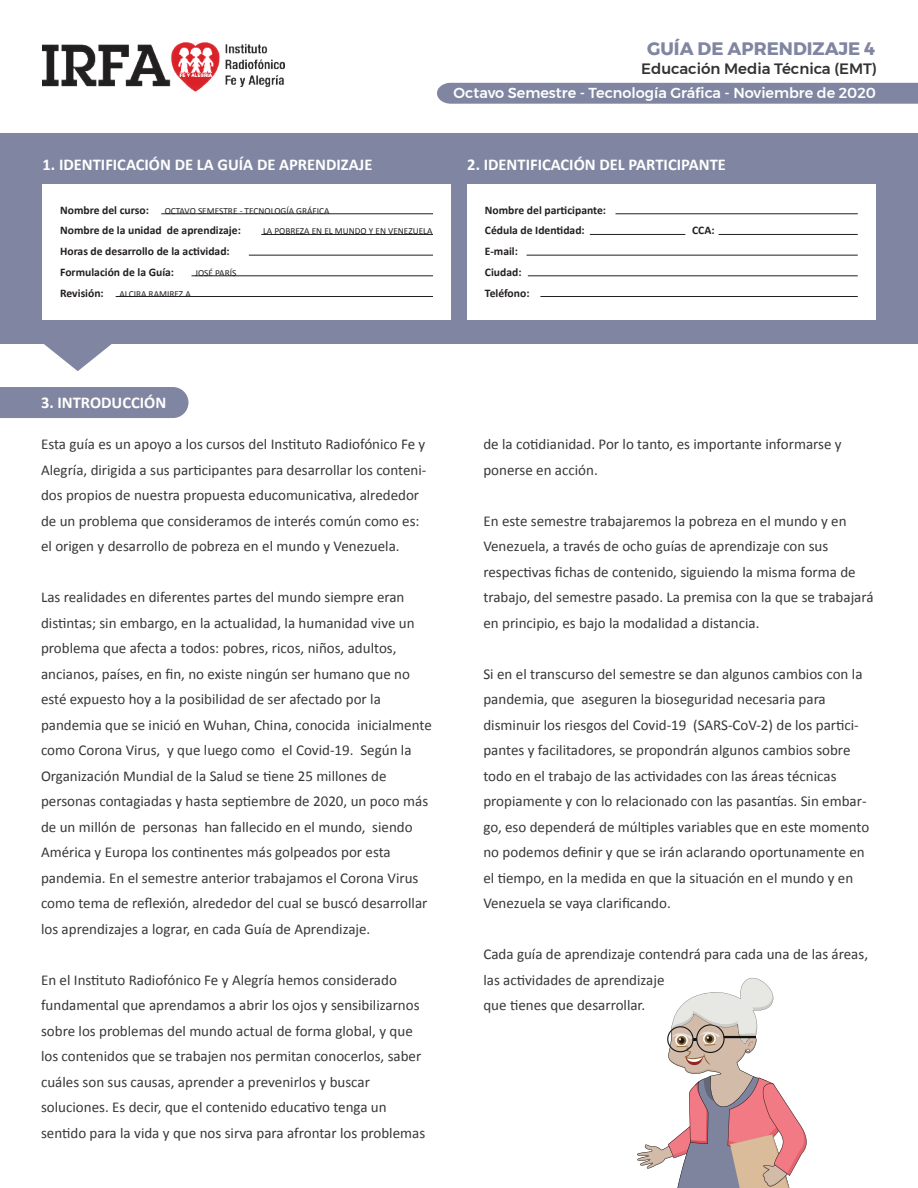
<style>
.page{position:relative;width:918px;height:1188px;background:#fff}
.page>*{position:absolute;margin:0;border:0;box-sizing:border-box;transform-origin:0 0}
.t1{font:700 18px "Montserrat";color:#8086a1}
.t2{font:700 16.5px "Calibri";color:#fff}
.t3{font:15px/25.5px "Calibri";color:#373838}
.t4{font:500 15px "Montserrat";color:#313232}
.t5{font:500 14.4px "Montserrat";color:#fff}
.t6{font:700 11.55px/20.7px "Calibri";color:#231f20}
.t7{font:9.3px "Calibri";color:#231f20}
</style>
<div class="page">
<div style="left:0;top:387px;width:188px;height:31px;background:#8086a1"></div>
<div style="left:0;top:133px;width:918px;height:210px;background:#8086a1"></div>
<div style="left:437px;top:83px;width:481px;height:21px;background:#8086a1"></div>
<div style="left:43px;top:184px;width:408px;height:135px;background:#fff"></div>
<hr style="left:161px;top:214px;width:272px;height:1px;background:#231f20">
<hr style="left:261px;top:234px;width:172px;height:1px;background:#231f20">
<hr style="left:249px;top:255px;width:184px;height:1px;background:#231f20">
<hr style="left:191px;top:276px;width:242px;height:1px;background:#231f20">
<hr style="left:116px;top:296px;width:317px;height:1px;background:#231f20">
<div style="left:467px;top:184px;width:408px;height:135px;background:#fff"></div>
<hr style="left:616px;top:214px;width:242px;height:1px;background:#231f20">
<hr style="left:590px;top:234px;width:95px;height:1px;background:#231f20">
<hr style="left:719px;top:234px;width:139px;height:1px;background:#231f20">
<hr style="left:527px;top:255px;width:331px;height:1px;background:#231f20">
<hr style="left:528px;top:276px;width:330px;height:1px;background:#231f20">
<hr style="left:540px;top:296px;width:318px;height:1px;background:#231f20">
<svg style="left:27px;top:343px;width:102px;height:28px"></svg>
<img style="left:43px;top:43px;width:241px;height:48px">
<svg style="left:637px;top:977px;width:170px;height:211px"></svg>
<p class="t1" style="left:647px;top:39px;width:230px">GUÍA DE APRENDIZAJE 4</p>
<p class="t5" style="left:454px;top:82px;width:424px">Octavo Semestre - Tecnología Gráfica - Noviembre de 2020</p>
<p class="t4" style="left:641px;top:63px;width:237px">Educación Media Técnica (EMT)</p>
<p class="t2" style="left:43px;top:157px;width:331px">1. IDENTIFICACIÓN DE LA GUÍA DE APRENDIZAJE</p>
<p class="t6" style="left:60px;top:200px;width:90px">Nombre del curso:</p>
<p class="t7" style="left:165px;top:205px;width:166px">OCTAVO SEMESTRE - TECNOLOGÍA GRÁFICA</p>
<p class="t6" style="left:60px;top:220px;width:182px">Nombre de la unidad de aprendizaje:</p>
<p class="t7" style="left:263px;top:226px;width:171px">LA POBREZA EN EL MUNDO Y EN VENEZUELA</p>
<p class="t6" style="left:60px;top:241px;width:171px">Horas de desarrollo de la actividad:<br>Formulación de la Guía:</p>
<p class="t7" style="left:195px;top:267px;width:43px">JOSÉ PARÍS</p>
<p class="t6" style="left:60px;top:282px;width:45px">Revisión:</p>
<p class="t7" style="left:120px;top:288px;width:75px">ALCIRA RAMIREZ A.</p>
<p class="t2" style="left:467px;top:157px;width:260px">2. IDENTIFICACIÓN DEL PARTICIPANTE</p>
<p class="t6" style="left:485px;top:200px;width:123px">Nombre del participante:<br>Cédula de Identidad:</p>
<p class="t6" style="left:692px;top:220px;width:24px">CCA:</p>
<p class="t6" style="left:485px;top:241px;width:46px">E-mail:<br>Ciudad:<br>Teléfono:</p>
<p class="t2" style="left:41px;top:394px;width:127px">3. INTRODUCCIÓN</p>
<p class="t3" style="left:41px;top:431px;width:387px">Esta guía es un apoyo a los cursos del Instituto Radiofónico Fe y Alegría, dirigida a sus participantes para desarrollar los conteni&shy;dos propios de nuestra propuesta educomunicativa, alrededor de un problema que consideramos de interés común como es: el origen y desarrollo de pobreza en el mundo y Venezuela.</p>
<p class="t3" style="left:41px;top:584px;width:392px">Las realidades en diferentes partes del mundo siempre eran distintas; sin embargo, en la actualidad, la humanidad vive un problema que afecta a todos: pobres, ricos, niños, adultos, ancianos, países, en fin, no existe ningún ser humano que no esté expuesto hoy a la posibilidad de ser afectado por la pandemia que se inició en Wuhan, China, conocida inicialmente como Corona Virus, y que luego como el Covid-19. Según la Organización Mundial de la Salud se tiene 25 millones de personas contagiadas y hasta septiembre de 2020, un poco más de un millón de personas han fallecido en el mundo, siendo América y Europa los continentes más golpeados por esta pandemia. En el semestre anterior trabajamos el Corona Virus como tema de reflexión, alrededor del cual se buscó desarrollar los aprendizajes a lograr, en cada Guía de Aprendizaje.</p>
<p class="t3" style="left:41px;top:967px;width:386px">En el Instituto Radiofónico Fe y Alegría hemos considerado fundamental que aprendamos a abrir los ojos y sensibilizarnos sobre los problemas del mundo actual de forma global, y que los contenidos que se trabajen nos permitan conocerlos, saber cuáles son sus causas, aprender a prevenirlos y buscar soluciones. Es decir, que el contenido educativo tenga un sentido para la vida y que nos sirva para afrontar los problemas</p>
<p class="t3" style="left:483px;top:431px;width:360px">de la cotidianidad. Por lo tanto, es importante informarse y ponerse en acción.</p>
<p class="t3" style="left:483px;top:508px;width:392px">En este semestre trabajaremos la pobreza en el mundo y en Venezuela, a través de ocho guías de aprendizaje con sus respectivas fichas de contenido, siguiendo la misma forma de trabajo, del semestre pasado. La premisa con la que se trabajará en principio, es bajo la modalidad a distancia.</p>
<p class="t3" style="left:483px;top:661px;width:387px">Si en el transcurso del semestre se dan algunos cambios con la pandemia, que aseguren la bioseguridad necesaria para disminuir los riesgos del Covid-19 (SARS-CoV-2) de los partici&shy;pantes y facilitadores, se propondrán algunos cambios sobre todo en el trabajo de las actividades con las áreas técnicas propiamente y con lo relacionado con las pasantías. Sin embar&shy;go, eso dependerá de múltiples variables que en este momento no podemos definir y que se irán aclarando oportunamente en el tiempo, en la medida en que la situación en el mundo y en Venezuela se vaya clarificando.</p>
<p class="t3" style="left:483px;top:941px;width:386px">Cada guía de aprendizaje contendrá para cada una de las áreas, las actividades de aprendizaje<br>que tienes que desarrollar.</p>
</div>
